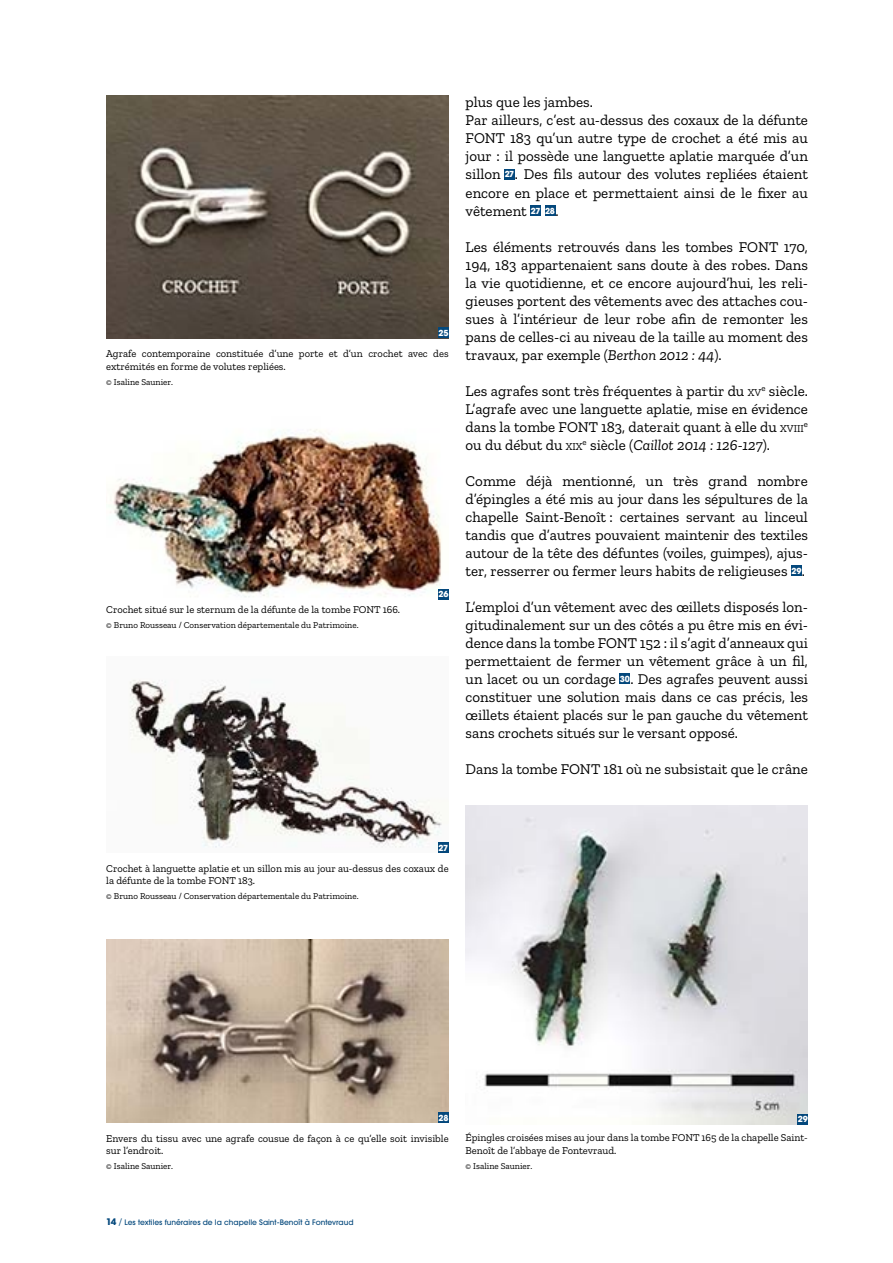
<style>
.page{position:relative;width:893px;height:1263px;background:#fff}
.page>*{position:absolute;margin:0;border:0;box-sizing:border-box;transform-origin:0 0}
.t1{font:15px/18px "Zilla Slab";color:#000;text-align:justify}
.t2{font:10.5px/12.6px "Zilla Slab";color:#000}
.t3{font:9px "Zilla Slab";color:#000}
.t4{font:8.7px "Zilla Slab";color:#000}
.t5{font:700 8.25px "Avant Garde Gothic ITC";letter-spacing:-.025em;color:#fff}
.t6{font:500 7.5px "Avant Garde Gothic ITC";color:#04487c}
.s1{font-family:"Avant Garde Gothic ITC";font-weight:700;font-size:8.25px;color:#fff}
.s2{font-style:italic}
.s3{font-size:10.5px}
.s4{font-weight:700;font-size:9px}
.s5{font-weight:400;font-size:9px}
</style>
<div class="page">
<div style="left:504px;top:169px;width:11px;height:10px;background:#04487c"></div>
<div style="left:530px;top:205px;width:11px;height:10px;background:#04487c"></div>
<div style="left:545px;top:205px;width:10px;height:10px;background:#04487c"></div>
<div style="left:791px;top:565px;width:11px;height:10px;background:#04487c"></div>
<div style="left:620px;top:673px;width:10px;height:10px;background:#04487c"></div>
<img style="left:106px;top:96px;width:343px;height:242px">
<img style="left:110px;top:429px;width:332px;height:168px">
<img style="left:130px;top:680px;width:312px;height:168px">
<img style="left:106px;top:940px;width:343px;height:183px">
<img style="left:466px;top:806px;width:342px;height:318px">
<div style="left:438px;top:327px;width:11px;height:11px;background:#04487c"></div>
<div style="left:438px;top:589px;width:11px;height:10px;background:#04487c"></div>
<div style="left:438px;top:842px;width:11px;height:11px;background:#04487c"></div>
<div style="left:438px;top:1112px;width:11px;height:11px;background:#04487c"></div>
<div style="left:798px;top:1114px;width:10px;height:10px;background:#04487c"></div>
<p class="t5" style="left:438px;top:327px;width:11px">25</p>
<p class="t2" style="left:106px;top:347px;width:344px">Agrafe contemporaine constituée d’une porte et d’un crochet avec des extrémités en forme de volutes repliées.</p>
<p class="t3" style="left:106px;top:377px;width:68px">© Isaline Saunier.</p>
<p class="t2" style="left:106px;top:603px;width:295px">Crochet situé sur le sternum de la défunte de la tombe FONT 166.</p>
<p class="t3" style="left:106px;top:620px;width:254px">© Bruno Rousseau / Conservation départementale du Patrimoine.</p>
<p class="t5" style="left:438px;top:589px;width:11px">26</p>
<p class="t1" style="left:466px;top:94px;width:344px;text-align:left">plus que les jambes.<br>Par ailleurs, c’est au-dessus des coxaux de la défunte FONT 183 qu’un autre type de crochet a été mis au jour : il possède une languette aplatie marquée d’un sillon <span class="s1">27</span>. Des fils autour des volutes repliées étaient encore en place et permettaient ainsi de le fixer au vêtement <span class="s1">27 28</span>.</p>
<p class="t1" style="left:466px;top:238px;width:344px">Les éléments retrouvés dans les tombes FONT 170, 194, 183 appartenaient sans doute à des robes. Dans la vie quotidienne, et ce encore aujourd’hui, les reli&shy;gieuses portent des vêtements avec des attaches cou&shy;sues à l’intérieur de leur robe afin de remonter les pans de celles-ci au niveau de la taille au moment des travaux, par exemple (<span class="s2">Berthon 2012 : 44</span>).</p>
<p class="t1" style="left:466px;top:382px;width:344px">Les agrafes sont très fréquentes à partir du <span class="s3">XV</span><sup>e</sup> siècle.<br>L’agrafe avec une languette aplatie, mise en évidence dans la tombe FONT 183, daterait quant à elle du <span class="s3">XVIII</span></p>
<p class="t4" style="left:804px;top:419px;width:6px">e</p>
<p class="t1" style="left:466px;top:436px;width:306px">ou du début du <span class="s3">XIX</span><sup>e</sup> siècle (<span class="s2">Caillot 2014 : 126-127</span>).</p>
<p class="t1" style="left:466px;top:472px;width:344px">Comme déjà mentionné, un très grand nombre d’épingles a été mis au jour dans les sépultures de la chapelle Saint-Benoît : certaines servant au linceul tandis que d’autres pouvaient maintenir des textiles autour de la tête des défuntes (voiles, guimpes), ajus&shy;ter, resserrer ou fermer leurs habits de religieuses <span class="s1">29</span>.</p>
<p class="t1" style="left:466px;top:598px;width:344px">L’emploi d’un vêtement avec des œillets disposés lon&shy;gitudinalement sur un des côtés a pu être mis en évi&shy;dence dans la tombe FONT 152 : il s’agit d’anneaux qui permettaient de fermer un vêtement grâce à un fil, un lacet ou un cordage <span class="s1">30</span>. Des agrafes peuvent aussi constituer une solution mais dans ce cas précis, les œillets étaient placés sur le pan gauche du vêtement sans crochets situés sur le versant opposé.</p>
<p class="t1" style="left:466px;top:760px;width:344px">Dans la tombe FONT 181 où ne subsistait que le crâne</p>
<p class="t5" style="left:439px;top:842px;width:11px">27</p>
<p class="t2" style="left:106px;top:862px;width:344px">Crochet à languette aplatie et un sillon mis au jour au-dessus des coxaux de la défunte de la tombe FONT 183.</p>
<p class="t3" style="left:106px;top:891px;width:254px">© Bruno Rousseau / Conservation départementale du Patrimoine.</p>
<p class="t5" style="left:438px;top:1112px;width:11px">28</p>
<p class="t5" style="left:798px;top:1114px;width:11px">29</p>
<p class="t2" style="left:106px;top:1132px;width:344px">Envers du tissu avec une agrafe cousue de façon à ce qu’elle soit invisible sur l’endroit.</p>
<p class="t3" style="left:106px;top:1161px;width:68px">© Isaline Saunier.</p>
<p class="t2" style="left:466px;top:1131px;width:344px">Épingles croisées mises au jour dans la tombe FONT 165 de la chapelle Saint-<br>Benoît de l’abbaye de Fontevraud.</p>
<p class="t3" style="left:466px;top:1161px;width:68px">© Isaline Saunier.</p>
<p class="t6" style="left:106px;top:1218px;width:249px"><span class="s4">14</span> <span class="s5">/</span> Les textiles funéraires de la chapelle Saint-Benoît à Fontevraud</p>
</div>
